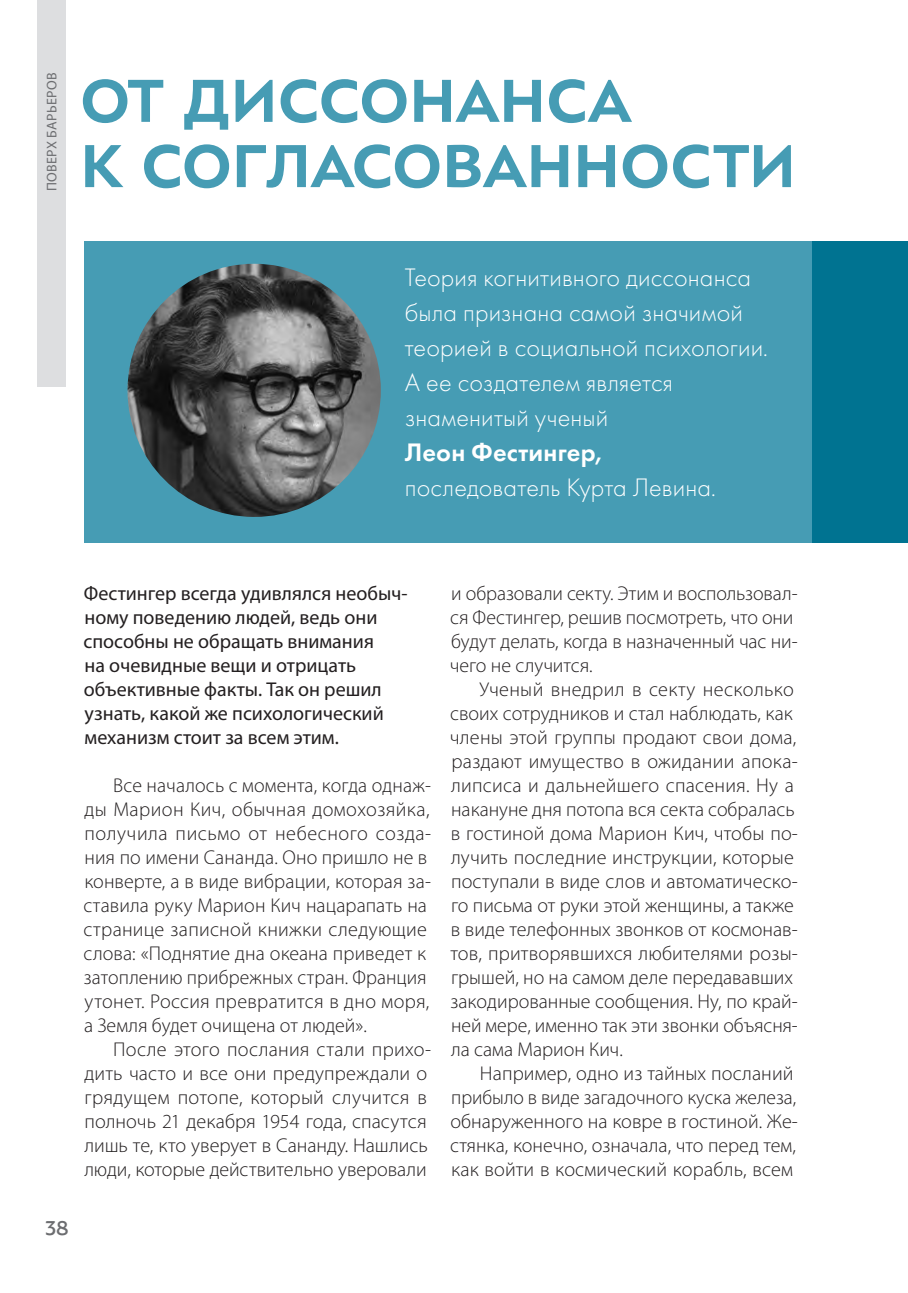
<style>
.page{position:relative;width:908px;height:1293px;background:#fff}
.page>*{position:absolute;margin:0;border:0;box-sizing:border-box;transform-origin:0 0}
.Headline{font:700 66.4px "ALS Sector";color:#469cb4}
.body{font:300 26.2px/35px "Futura New";letter-spacing:.005em;color:#fff}
.body-2{font:26.2px "Futura New Demi";letter-spacing:.005em;color:#fff}
.t1{font:22px "ALS Sector";color:#6c6d70}
.body-3{font:300 20px/24px "Myriad Pro";letter-spacing:.005em;color:#231f20}
.body-4{font:20px/24px "Myriad Pro";color:#231f20}
.section{font:14px "Myriad Pro";letter-spacing:.03em;color:#6c6d70}
</style>
<div class="page">
<div style="left:37px;top:0;width:28px;height:386px;background:#dddee0"></div>
<div style="left:85px;top:242px;width:822px;height:301px;background:#469cb4"></div>
<div style="left:812px;top:242px;width:95px;height:301px;background:#007391"></div>
<img style="left:127px;top:264px;width:253px;height:253px;border-radius:126px">
<p class="section" style="left:43px;top:191px;width:121px;rotate:-90deg">ПОВЕРХ БАРЬЕРОВ</p>
<p class="Headline" style="left:80px;top:66px;width:552px">ОТ ДИССОНАНСА</p>
<p class="Headline" style="left:80px;top:132px;width:717px">К СОГЛАСОВАННОСТИ</p>
<p class="body" style="left:404px;top:260px;width:364px">Теория когнитивного диссонанса была признана самой значимой теорией в социальной психологии.</p>
<p class="body" style="left:404px;top:365px;width:269px">А ее создателем является знаменитый ученый</p>
<p class="body-2" style="left:404px;top:435px;width:200px">Леон Фестингер,</p>
<p class="body" style="left:404px;top:470px;width:312px">последователь Курта Левина.</p>
<p class="body-4" style="left:84px;top:581px;width:325px">Фестингер всегда удивлялся необыч&shy;ному поведению людей, ведь они</p>
<p class="body-4" style="left:83px;top:629px;width:292px">способны не обращать внимания</p>
<p class="body-4" style="left:84px;top:653px;width:273px">на очевидные вещи и отрицать</p>
<p class="body-4" style="left:84px;top:677px;width:299px">объективные факты. Так он решил</p>
<p class="body-4" style="left:85px;top:701px;width:300px">узнать, какой же психологический</p>
<p class="body-4" style="left:84px;top:725px;width:256px">механизм стоит за всем этим.</p>
<p class="body-3" style="left:83px;top:773px;width:349px;text-indent:30px">Все началось с момента, когда однаж&shy;ды Марион Кич, обычная домохозяйка, получила письмо от небесного созда&shy;ния по имени Сананда. Оно пришло не в конверте, а в виде вибрации, которая за&shy;ставила руку Марион Кич нацарапать на странице записной книжки следующие слова: «Поднятие дна океана приведет к затоплению прибрежных стран. Франция утонет. Россия превратится в дно моря, а Земля будет очищена от людей».</p>
<p class="body-3" style="left:84px;top:1037px;width:348px;text-indent:29px">После этого послания стали прихо&shy;дить часто и все они предупреждали о грядущем потопе, который случится в полночь 21 декабря 1954 года, спасутся лишь те, кто уверует в Сананду. Нашлись люди, которые действительно уверовали</p>
<p class="t1" style="left:45px;top:1217px;width:25px">38</p>
<p class="body-3" style="left:449px;top:581px;width:349px">и образовали секту. Этим и воспользовал&shy;ся Фестингер, решив посмотреть, что они будут делать, когда в назначенный час ни&shy;чего не случится.</p>
<p class="body-3" style="left:449px;top:677px;width:349px;text-indent:30px">Ученый внедрил в секту несколько своих сотрудников и стал наблюдать, как члены этой группы продают свои дома, раздают имущество в ожидании апока&shy;липсиса и дальнейшего спасения. Ну а накануне дня потопа вся секта собралась в гостиной дома Марион Кич, чтобы по&shy;лучить последние инструкции, которые поступали в виде слов и автоматическо&shy;го письма от руки этой женщины, а также в виде телефонных звонков от космонав&shy;тов, притворявшихся любителями розы&shy;грышей, но на самом деле передававших закодированные сообщения. Ну, по край&shy;ней мере, именно так эти звонки объясня&shy;ла сама Марион Кич.</p>
<p class="body-3" style="left:450px;top:1061px;width:349px;text-indent:30px">Например, одно из тайных посланий прибыло в виде загадочного куска железа, обнаруженного на ковре в гостиной. Же&shy;стянка, конечно, означала, что перед тем, как войти в космический корабль, всем</p>
</div>
